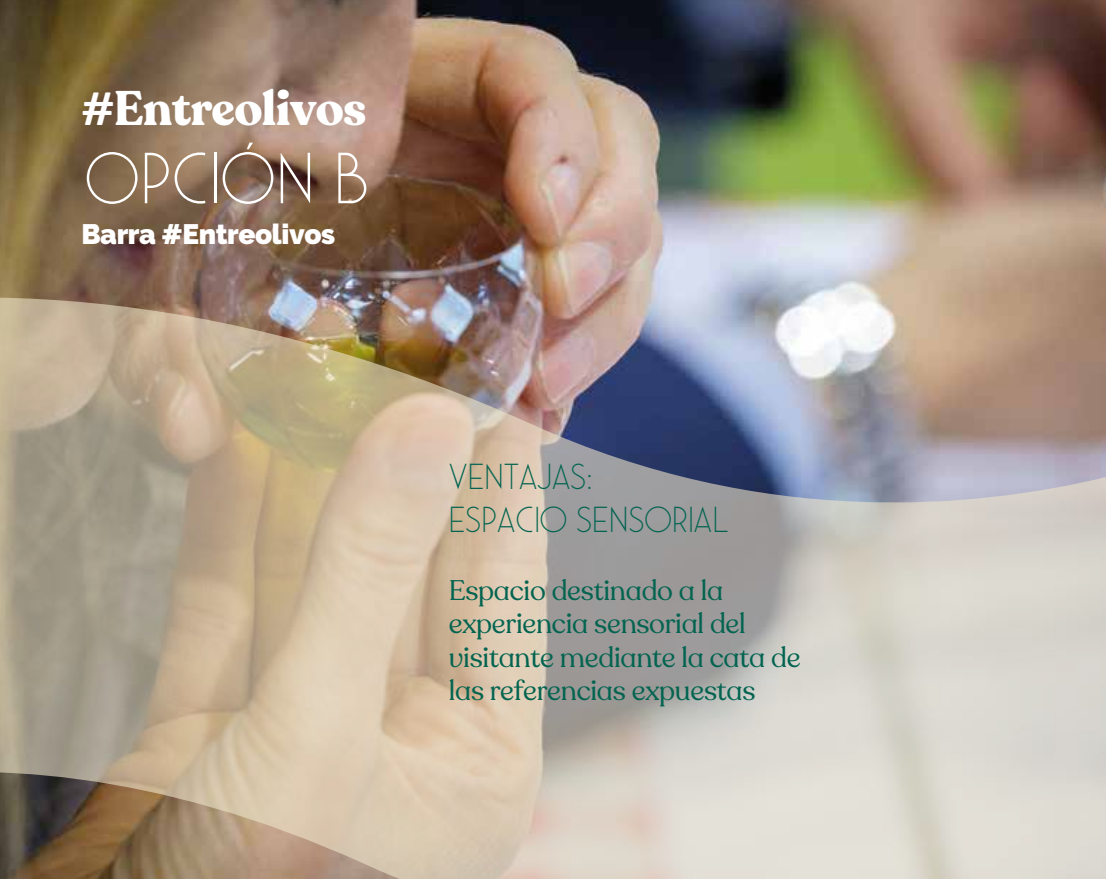
<style>
.page{position:relative;width:1106px;height:879px;background:#fff}
.page>*{position:absolute;margin:0;border:0;box-sizing:border-box;transform-origin:0 0}
.t1{font:300 72px "Saveur Sans";color:#fff}
.t2{font:700 48px "Recoleta";letter-spacing:-.015em;color:#fff}
.t3{font:300 36px/43.2px "Saveur Sans";color:#026450}
.t4{font:28px/33.6px "Recoleta Alt";letter-spacing:-.01em;color:#026450}
.t5{font:900 28px "Raleway";letter-spacing:-.015em;color:#fff}
</style>
<div class="page">
<img style="left:0;top:0;width:1106px;height:297px">
<img style="left:0;top:297px;width:1106px;height:581px">
<h2 class="t2" style="left:81px;top:78px;width:286px">#Entreolivos</h2>
<h1 class="t1" style="left:85px;top:140px;width:285px">OPCIÓN B</h1>
<p class="t5" style="left:81px;top:218px;width:255px">Barra #Entreolivos</p>
<p class="t3" style="left:449px;top:455px;width:281px">VENTAJAS:<br>ESPACIO SENSORIAL</p>
<p class="t4" style="left:449px;top:573px;width:353px">Espacio destinado a la experiencia sensorial del visitante mediante la cata de las referencias expuestas</p>
</div>
